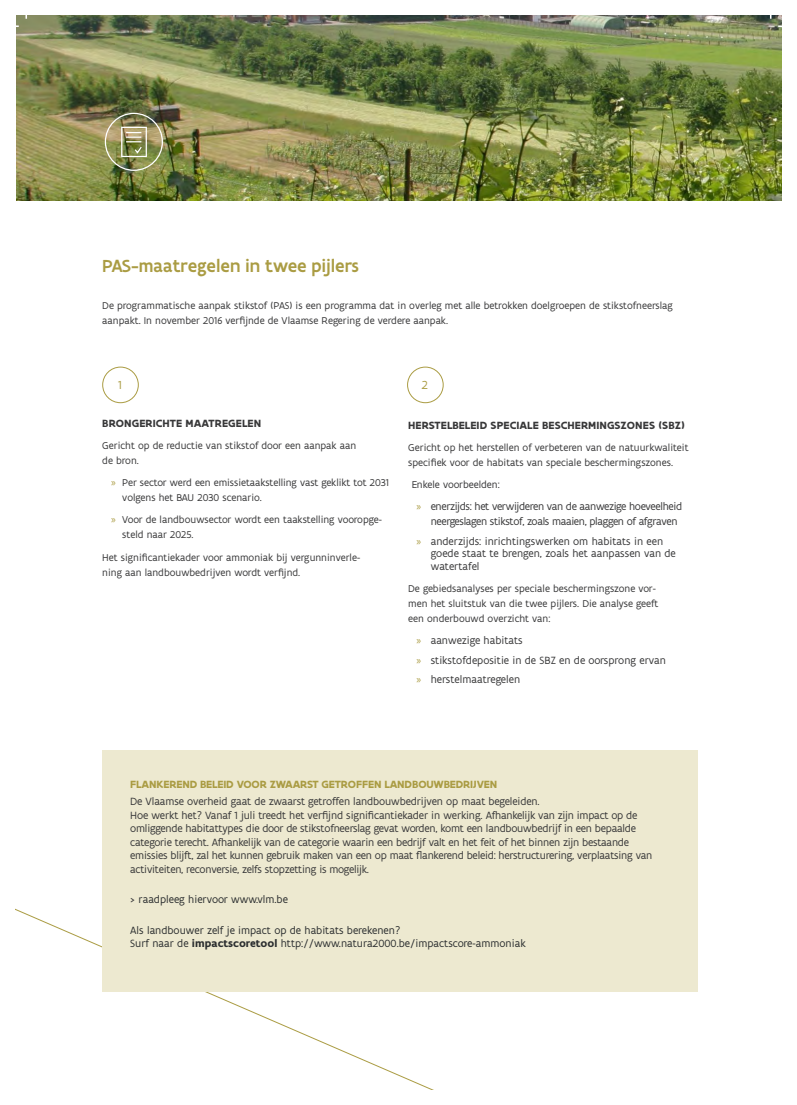
<style>
.page{position:relative;width:797px;height:1105px;background:#fff}
.page>*{position:absolute;margin:0;border:0;box-sizing:border-box;transform-origin:0 0}
.t1{font:500 18.75px "Flanders Art Sans";color:#aa9c43}
.t2{font:12.5px "Flanders Art Sans";color:#aa9c43}
.t3{font:11.25px/13.5px "Flanders Art Sans";letter-spacing:-.02em;color:#383839}
.t4{font:11.25px/12.5px "Flanders Art Sans";color:#383839}
.t5{font:11.25px/13.5px "Flanders Art Sans";color:#2c2f30}
.t6{font:700 11.25px "Flanders Art Sans";letter-spacing:.005em;color:#383839}
.t7{font:700 11.25px "Flanders Art Sans";letter-spacing:-.015em;color:#aa9c43}
.t8{font:10.62px/15px "Flanders Art Sans";color:#383839}
.s1{font-family:"Myriad Pro";font-size:11.25px;color:#aa9c43}
.s2{font-family:"Myriad Pro";color:#aa9c43}
.s3{color:#383839}
.s4{font-weight:700}
</style>
<div class="page">
<svg style="left:16px;top:909px;width:682px;height:180px"></svg>
<div style="left:102px;top:750px;width:596px;height:241px;background:#ede9d0"></div>
<img style="left:16px;top:16px;width:765px;height:184px">
<img style="left:104px;top:112px;width:60px;height:60px">
<div style="left:102px;top:367px;width:37px;height:36px;border:1px solid #aa9c43;border-radius:50%"></div>
<div style="left:407px;top:367px;width:36px;height:36px;border:1px solid #aa9c43;border-radius:50%"></div>
<h1 class="t1" style="left:102px;top:255px;width:258px">PAS-maatregelen in twee pijlers</h1>
<p class="t8" style="left:102px;top:298px;width:572px">De programmatische aanpak stikstof (PAS) is een programma dat in overleg met alle betrokken doelgroepen de stikstofneerslag aanpakt. In november 2016 verfijnde de Vlaamse Regering de verdere aanpak.</p>
<p class="t2" style="left:118px;top:377px;width:5px">1</p>
<p class="t2" style="left:422px;top:377px;width:8px">2</p>
<p class="t6" style="left:102px;top:416px;width:160px">BRONGERICHTE MAATREGELEN</p>
<p class="t8" style="left:102px;top:438px;width:255px">Gericht op de reductie van stikstof door een aanpak aan de bron.</p>
<p class="t8" style="left:122px;top:475px;width:268px;text-indent:-11px"><span class="s1">»</span> Per sector werd een emissietaakstelling vast geklikt tot 2031 volgens het BAU 2030 scenario.</p>
<p class="t8" style="left:122px;top:513px;width:261px;text-indent:-11px"><span class="s1">»</span> Voor de landbouwsector wordt een taakstelling vooropge&shy;steld naar 2025.</p>
<p class="t8" style="left:102px;top:550px;width:259px">Het significantiekader voor ammoniak bij vergunninverle&shy;ning aan landbouwbedrijven wordt verfijnd.</p>
<p class="t6" style="left:408px;top:418px;width:278px">HERSTELBELEID SPECIALE BESCHERMINGSZONES (SBZ)</p>
<p class="t8" style="left:408px;top:440px;width:282px">Gericht op het herstellen of verbeteren van de natuurkwaliteit specifiek voor de habitats van speciale beschermingszones.</p>
<p class="t8" style="left:412px;top:477px;width:89px">Enkele voorbeelden:</p>
<p class="t3" style="left:431px;top:499px;width:253px;line-height:15px;text-indent:-14px"><span class="s2">»</span> enerzijds: het verwijderen van de aanwezige hoeveelheid neergeslagen stikstof, zoals maaien, plaggen of afgraven</p>
<p class="t4" style="left:431px;top:535px;width:247px;text-indent:-14px"><span class="s2">»</span> anderzijds: inrichtingswerken om habitats in een goede staat te brengen, zoals het aanpassen van de watertafel</p>
<p class="t8" style="left:408px;top:581px;width:251px">De gebiedsanalyses per speciale beschermingszone vor&shy;men het sluitstuk van die twee pijlers. Die analyse geeft een onderbouwd overzicht van:</p>
<p class="t4" style="left:416px;top:631px;width:251px;line-height:19.6px"><span class="s2">»</span> aanwezige habitats<br><span class="s2">»</span> stikstofdepositie in de SBZ en de oorsprong ervan <span class="s2">»</span> herstelmaatregelen</p>
<p class="t7" style="left:130px;top:777px;width:368px">FLANKEREND BELEID VOOR ZWAARST GETROFFEN LANDBOUWBEDRIJVEN</p>
<p class="t3" style="left:130px;top:795px;width:523px">De Vlaamse overheid gaat de zwaarst getroffen landbouwbedrijven op maat begeleiden.<br>Hoe werkt het? Vanaf 1 juli treedt het verfijnd significantiekader in werking. Afhankelijk van zijn impact op de omliggende habitattypes die door de stikstofneerslag gevat worden, komt een landbouwbedrijf in een bepaalde categorie terecht. Afhankelijk van de categorie waarin een bedrijf valt en het feit of het binnen zijn bestaande emissies blijft, zal het kunnen gebruik maken van een op maat flankerend beleid: herstructurering, verplaatsing van activiteiten, reconversie, zelfs stopzetting is mogelijk.</p>
<p class="t5" style="left:130px;top:893px;width:159px"><span class="s3">&gt;</span> raadpleeg hiervoor www.vlm.be</p>
<p class="t5" style="left:130px;top:924px;width:397px">Als landbouwer zelf je impact op de habitats berekenen?<br>Surf naar de <span class="s4">impactscoretool</span> http://www.natura2000.be/impactscore-ammoniak</p>
</div>
